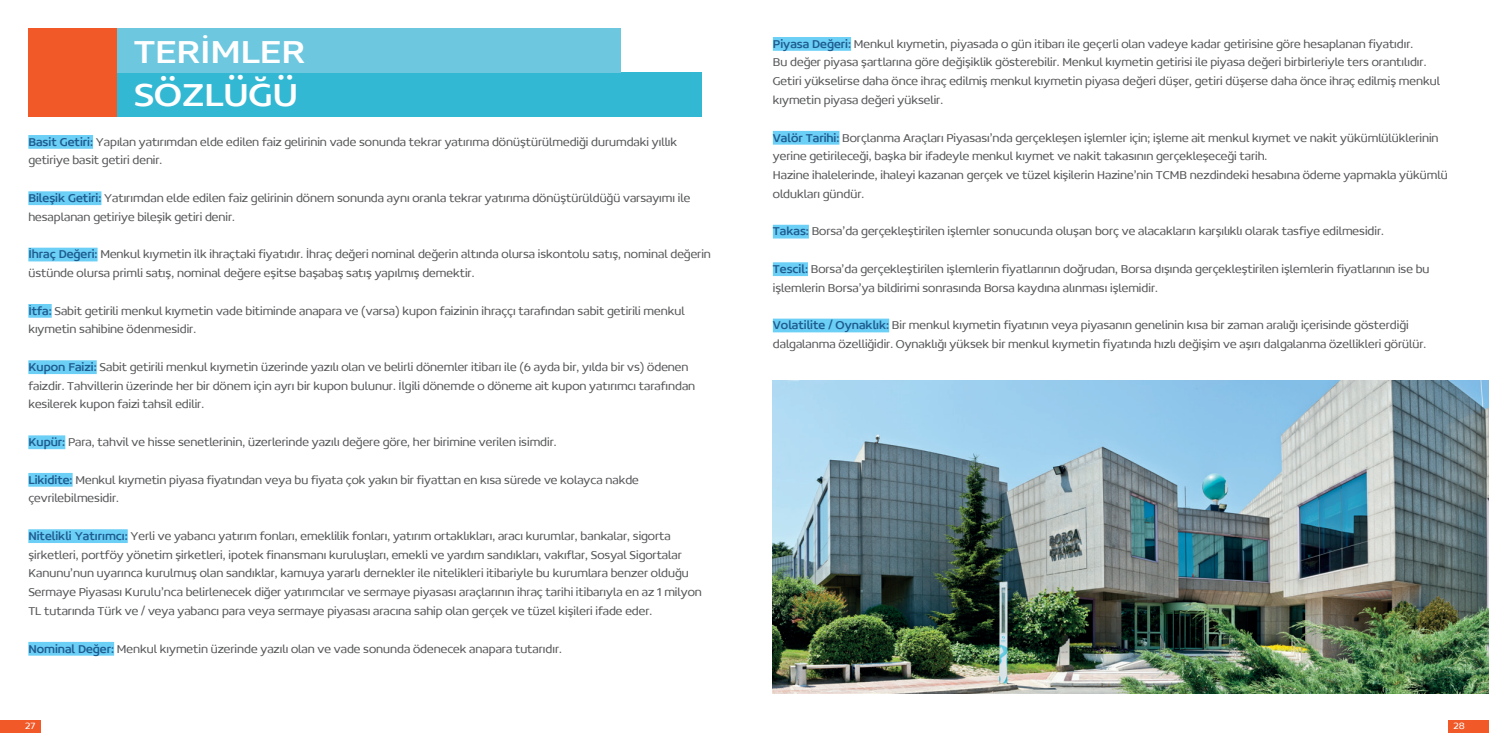
<style>
.page{position:relative;width:1489px;height:745px;background:#fff}
.page>*{position:absolute;margin:0;border:0;box-sizing:border-box;transform-origin:0 0}
.t1{font:35px/42.5px "Concord";letter-spacing:-.005em;color:#fff;scale:1.09 1}
.t2{font:300 12.5px/18.8px "Concord";color:#57585a}
.t3{font:300 10px "Concord";color:#fff}
.s1{font-weight:400;color:#1e5b8f}
</style>
<div class="page">
<div style="left:0;top:719px;width:41px;height:12px;background:#f15929"></div>
<div style="left:1447px;top:719px;width:41px;height:12px;background:#f15929"></div>
<div style="left:772px;top:37px;width:79px;height:14px;background:#6bcff6"></div>
<div style="left:772px;top:131px;width:67px;height:13px;background:#6bcff6"></div>
<div style="left:772px;top:224px;width:36px;height:14px;background:#6bcff6"></div>
<div style="left:772px;top:262px;width:36px;height:14px;background:#6bcff6"></div>
<div style="left:772px;top:318px;width:117px;height:14px;background:#6bcff6"></div>
<div style="left:117px;top:73px;width:585px;height:44px;background:#33b8d3"></div>
<div style="left:117px;top:28px;width:503px;height:45px;background:#6cc7df"></div>
<div style="left:28px;top:28px;width:89px;height:89px;background:#f15929"></div>
<div style="left:28px;top:135px;width:65px;height:14px;background:#6bcff6"></div>
<div style="left:28px;top:191px;width:73px;height:14px;background:#6bcff6"></div>
<div style="left:28px;top:247px;width:70px;height:14px;background:#6bcff6"></div>
<div style="left:28px;top:304px;width:24px;height:13px;background:#6bcff6"></div>
<div style="left:28px;top:360px;width:69px;height:14px;background:#6bcff6"></div>
<div style="left:28px;top:435px;width:37px;height:14px;background:#6bcff6"></div>
<div style="left:28px;top:472px;width:45px;height:14px;background:#6bcff6"></div>
<div style="left:28px;top:529px;width:100px;height:13px;background:#6bcff6"></div>
<div style="left:28px;top:641px;width:86px;height:14px;background:#6bcff6"></div>
<img style="left:772px;top:380px;width:716px;height:313px">
<h1 class="t1" style="left:134px;top:30px;width:159px">TERİMLER<br>SÖZLÜĞÜ</h1>
<p class="t2" style="left:28px;top:132px;width:650px"><span class="s1">Basit Getiri:</span> Yapılan yatırımdan elde edilen faiz gelirinin vade sonunda tekrar yatırıma dönüştürülmediği durumdaki yıllık getiriye basit getiri denir.</p>
<p class="t2" style="left:28px;top:188px;width:663px"><span class="s1">Bileşik Getiri:</span> Yatırımdan elde edilen faiz gelirinin dönem sonunda aynı oranla tekrar yatırıma dönüştürüldüğü varsayımı ile hesaplanan getiriye bileşik getiri denir.</p>
<p class="t2" style="left:28px;top:244px;width:684px"><span class="s1">İhraç Değeri:</span> Menkul kıymetin ilk ihraçtaki fiyatıdır. İhraç değeri nominal değerin altında olursa iskontolu satış, nominal değerin üstünde olursa primli satış, nominal değere eşitse başabaş satış yapılmış demektir.</p>
<p class="t2" style="left:28px;top:301px;width:657px"><span class="s1">İtfa:</span> Sabit getirili menkul kıymetin vade bitiminde anapara ve (varsa) kupon faizinin ihraççı tarafından sabit getirili menkul kıymetin sahibine ödenmesidir.</p>
<p class="t2" style="left:28px;top:357px;width:668px"><span class="s1">Kupon Faizi:</span> Sabit getirili menkul kıymetin üzerinde yazılı olan ve belirli dönemler itibarı ile (6 ayda bir, yılda bir vs) ödenen faizdir. Tahvillerin üzerinde her bir dönem için ayrı bir kupon bulunur. İlgili dönemde o döneme ait kupon yatırımcı tarafından kesilerek kupon faizi tahsil edilir.</p>
<p class="t2" style="left:28px;top:432px;width:529px"><span class="s1">Kupür:</span> Para, tahvil ve hisse senetlerinin, üzerlerinde yazılı değere göre, her birimine verilen isimdir.</p>
<p class="t2" style="left:28px;top:469px;width:612px"><span class="s1">Likidite:</span> Menkul kıymetin piyasa fiyatından veya bu fiyata çok yakın bir fiyattan en kısa sürede ve kolayca nakde çevrilebilmesidir.</p>
<p class="t2" style="left:28px;top:526px;width:675px"><span class="s1">Nitelikli Yatırımcı:</span> Yerli ve yabancı yatırım fonları, emeklilik fonları, yatırım ortaklıkları, aracı kurumlar, bankalar, sigorta şirketleri, portföy yönetim şirketleri, ipotek finansmanı kuruluşları, emekli ve yardım sandıkları, vakıflar, Sosyal Sigortalar Kanunu’nun uyarınca kurulmuş olan sandıklar, kamuya yararlı dernekler ile nitelikleri itibariyle bu kurumlara benzer olduğu Sermaye Piyasası Kurulu’nca belirlenecek diğer yatırımcılar ve sermaye piyasası araçlarının ihraç tarihi itibarıyla en az 1 milyon TL tutarında Türk ve / veya yabancı para veya sermaye piyasası aracına sahip olan gerçek ve tüzel kişileri ifade eder.</p>
<p class="t2" style="left:28px;top:638px;width:535px"><span class="s1">Nominal Değer:</span> Menkul kıymetin üzerinde yazılı olan ve vade sonunda ödenecek anapara tutarıdır.</p>
<p class="t2" style="left:772px;top:34px;width:668px"><span class="s1">Piyasa Değeri:</span> Menkul kıymetin, piyasada o gün itibarı ile geçerli olan vadeye kadar getirisine göre hesaplanan fiyatıdır.<br>Bu değer piyasa şartlarına göre değişiklik gösterebilir. Menkul kıymetin getirisi ile piyasa değeri birbirleriyle ters orantılıdır.<br>Getiri yükselirse daha önce ihraç edilmiş menkul kıymetin piyasa değeri düşer, getiri düşerse daha önce ihraç edilmiş menkul kıymetin piyasa değeri yükselir.</p>
<p class="t2" style="left:772px;top:128px;width:676px"><span class="s1">Valör Tarihi:</span> Borçlanma Araçları Piyasası’nda gerçekleşen işlemler için; işleme ait menkul kıymet ve nakit yükümlülüklerinin yerine getirileceği, başka bir ifadeyle menkul kıymet ve nakit takasının gerçekleşeceği tarih.<br>Hazine ihalelerinde, ihaleyi kazanan gerçek ve tüzel kişilerin Hazine’nin TCMB nezdindeki hesabına ödeme yapmakla yükümlü oldukları gündür.</p>
<p class="t2" style="left:772px;top:222px;width:612px"><span class="s1">Takas:</span> Borsa’da gerçekleştirilen işlemler sonucunda oluşan borç ve alacakların karşılıklı olarak tasfiye edilmesidir.</p>
<p class="t2" style="left:772px;top:259px;width:658px"><span class="s1">Tescil:</span> Borsa’da gerçekleştirilen işlemlerin fiyatlarının doğrudan, Borsa dışında gerçekleştirilen işlemlerin fiyatlarının ise bu işlemlerin Borsa’ya bildirimi sonrasında Borsa kaydına alınması işlemidir.</p>
<p class="t2" style="left:772px;top:315px;width:655px"><span class="s1">Volatilite / Oynaklık:</span> Bir menkul kıymetin fiyatının veya piyasanın genelinin kısa bir zaman aralığı içerisinde gösterdiği dalgalanma özelliğidir. Oynaklığı yüksek bir menkul kıymetin fiyatında hızlı değişim ve aşırı dalgalanma özellikleri görülür.</p>
<p class="t3" style="left:25px;top:719px;width:12px">27</p>
<p class="t3" style="left:1453px;top:719px;width:13px">28</p>
</div>
